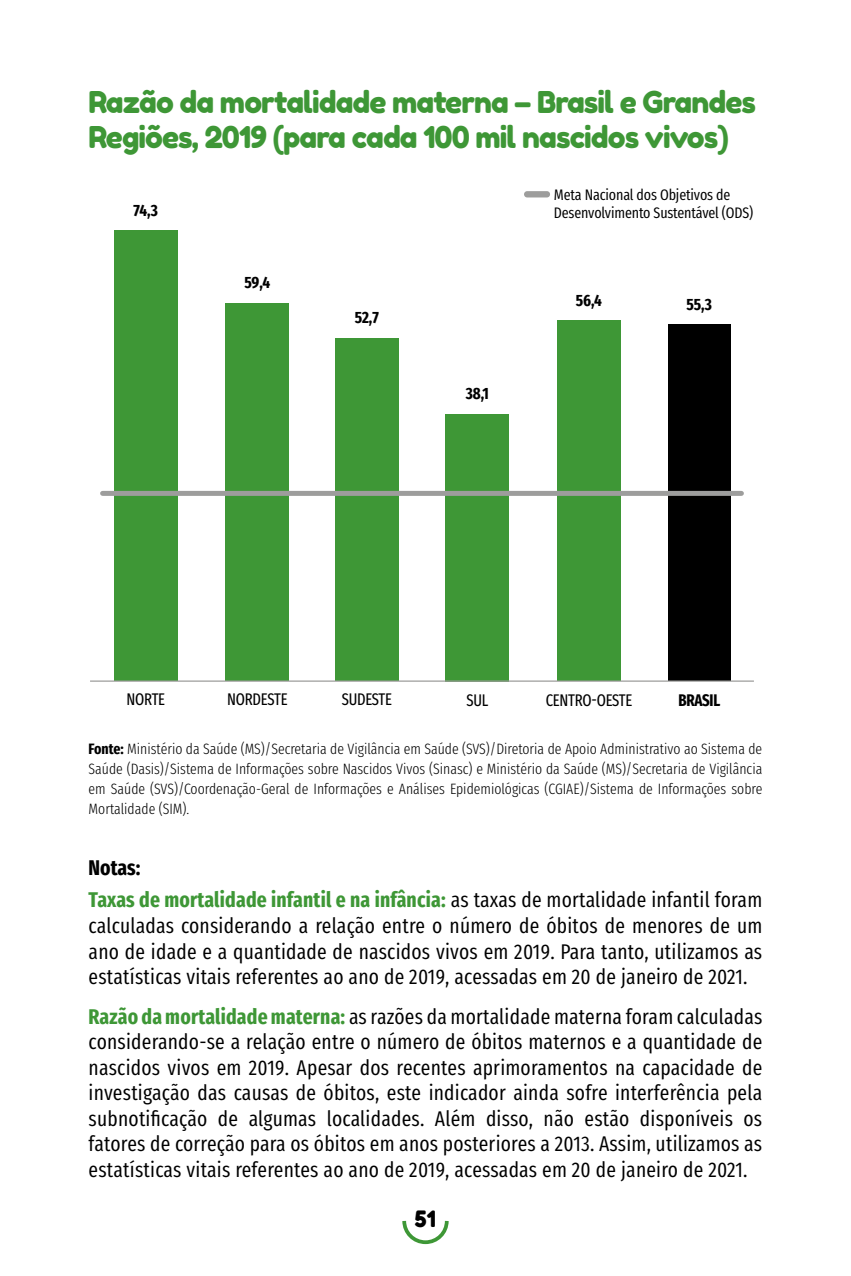
<style>
.page{position:relative;width:851px;height:1276px;background:#fff}
.page>*{position:absolute;margin:0;border:0;box-sizing:border-box;transform-origin:0 0}
.t1{font:30px/35px "Fredoka One";letter-spacing:-.03em;color:#3e9736}
.t2{font:22.5px "Fredoka One";color:#000}
.t3{font:21.25px/25.5px "Fira Sans Compressed";letter-spacing:.01em;color:#000;text-align:justify}
.t4{font:700 21.25px/32.5px "Fira Sans Compressed";letter-spacing:.01em;color:#3e9736}
.t5{font:16.75px "Fira Sans Compressed";letter-spacing:-.015em;color:#000;scale:.95 1}
.t6{font:700 16.75px "Fira Sans Compressed";letter-spacing:-.015em;color:#000;scale:.95 1}
.t7{font:700 16.25px "Fira Sans Compressed";letter-spacing:-.015em;color:#000}
.t8{font:15.25px/17.5px "Fira Sans Compressed";letter-spacing:-.01em;color:#000}
.t9{font:300 15px/20px "Fira Sans Compressed";color:#000;text-align:justify}
.s1{font-weight:700}
.s2{color:#000}
.s3{font-weight:400;color:#000}
.s4{font-weight:700;color:#3e9736}
</style>
<div class="page">
<svg style="left:402px;top:1220px;width:47px;height:25px"></svg>
<div style="left:114px;top:231px;width:64px;height:450px;background:#3e9736"></div>
<div style="left:225px;top:303px;width:64px;height:378px;background:#3e9736"></div>
<div style="left:335px;top:338px;width:64px;height:343px;background:#3e9736"></div>
<div style="left:445px;top:414px;width:64px;height:267px;background:#3e9736"></div>
<div style="left:557px;top:320px;width:63px;height:361px;background:#3e9736"></div>
<div style="left:667px;top:325px;width:63px;height:356px;background:#000"></div>
<hr style="left:90px;top:680px;width:663px;height:2px;background:#9d9d9c">
<div style="left:103px;top:491px;width:638px;height:5px;background:#9d9d9c"></div>
<div style="left:524px;top:191px;width:26px;height:6px;background:#9d9d9c;border-radius:3px"></div>
<h1 class="t1" style="left:89px;top:84px;width:669px">Razão da mortalidade materna – Brasil e Grandes<br>Regiões, 2019 (para cada 100 mil nascidos vivos)</h1>
<p class="t7" style="left:134px;top:196px;width:26px">74,3</p>
<p class="t7" style="left:244px;top:269px;width:27px">59,4</p>
<p class="t7" style="left:355px;top:304px;width:25px">52,7</p>
<p class="t7" style="left:465px;top:380px;width:25px">38,1</p>
<p class="t8" style="left:554px;top:186px;width:201px">Meta Nacional dos Objetivos de<br>Desenvolvimento Sustentável (ODS)</p>
<p class="t7" style="left:576px;top:287px;width:28px">56,4</p>
<p class="t7" style="left:686px;top:291px;width:27px">55,3</p>
<p class="t5" style="left:127px;top:686px;width:42px">NORTE</p>
<p class="t5" style="left:227px;top:686px;width:65px">NORDESTE</p>
<p class="t5" style="left:342px;top:686px;width:55px">SUDESTE</p>
<p class="t5" style="left:466px;top:687px;width:24px">SUL</p>
<p class="t5" style="left:545px;top:687px;width:93px">CENTRO-OESTE</p>
<p class="t6" style="left:678px;top:686px;width:46px">BRASIL</p>
<p class="t9" style="left:89px;top:738px;width:675px"><span class="s1">Fonte:</span> Ministério da Saúde (MS)/Secretaria de Vigilância em Saúde (SVS)/Diretoria de Apoio Administrativo ao Sistema de Saúde (Dasis)/Sistema de Informações sobre Nascidos Vivos (Sinasc) e Ministério da Saúde (MS)/Secretaria de Vigilância em Saúde (SVS)/Coordenação-Geral de Informações e Análises Epidemiológicas (CGIAE)/Sistema de Informações sobre Mortalidade (SIM).</p>
<p class="t4" style="left:89px;top:850px;width:675px"><span class="s2">Notas:<br></span>Taxas de mortalidade infantil e na infância: <span class="s3">as taxas de mortalidade infantil foram</span></p>
<p class="t3" style="left:89px;top:912px;width:675px">calculadas considerando a relação entre o número de óbitos de menores de um ano de idade e a quantidade de nascidos vivos em 2019. Para tanto, utilizamos as estatísticas vitais referentes ao ano de 2019, acessadas em 20 de janeiro de 2021.</p>
<p class="t3" style="left:89px;top:1003px;width:675px"><span class="s4">Razão da mortalidade materna:</span> as razões da mortalidade materna foram calculadas considerando-se a relação entre o número de óbitos maternos e a quantidade de nascidos vivos em 2019. Apesar dos recentes aprimoramentos na capacidade de investigação das causas de óbitos, este indicador ainda sofre interferência pela subnotificação de algumas localidades. Além disso, não estão disponíveis os fatores de correção para os óbitos em anos posteriores a 2013. Assim, utilizamos as estatísticas vitais referentes ao ano de 2019, acessadas em 20 de janeiro de 2021.</p>
<p class="t2" style="left:415px;top:1205px;width:23px">51</p>
</div>
